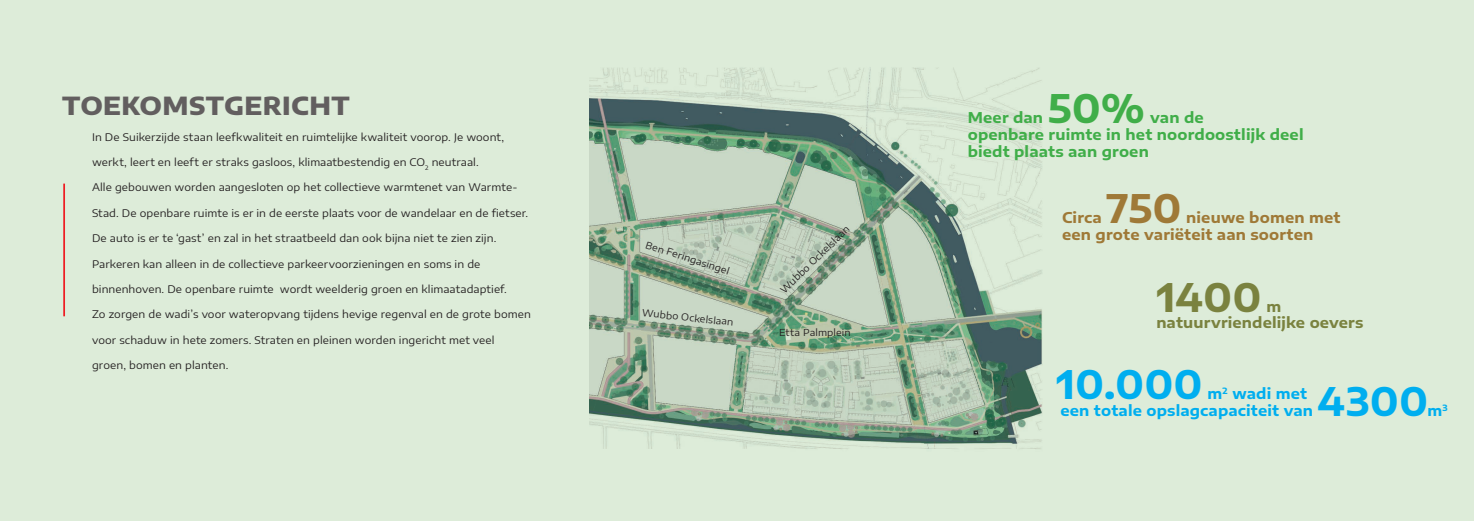
<style>
.page{position:relative;width:1474px;height:521px;background:#fff}
.page>*{position:absolute;margin:0;border:0;box-sizing:border-box;transform-origin:0 0}
.t1{font:700 38.59px "Encode Sans Expanded";color:#00aeef}
.t2{font:700 38.59px "Encode Sans Expanded";color:#7a823f}
.t3{font:700 38.59px "Encode Sans Expanded";color:#40ae49}
.t4{font:700 38.59px "Encode Sans Expanded";color:#9f7937}
.t5{font:800 24.5px "Encode Sans Expanded";letter-spacing:.01em;color:#625e5f}
.t6{font:700 14.61px "Encode Sans Expanded";letter-spacing:.01em;color:#40ae49}
.t7{font:700 14.61px "Encode Sans Expanded";letter-spacing:.01em;color:#9f7937}
.t8{font:700 14.61px "Encode Sans Expanded";letter-spacing:.01em;color:#00aeef}
.t9{font:700 14.61px "Encode Sans Expanded";letter-spacing:.01em;color:#7a823f}
.t10{font:10.5px "Encode Sans Expanded";letter-spacing:.01em;color:#231f20}
.t11{font:9.62px "Encode Sans Expanded";letter-spacing:.01em;color:#231f20}
</style>
<div class="page">
<div style="left:0;top:0;width:1473px;height:521px;background:#ddecd9"></div>
<img style="left:589px;top:67px;width:454px;height:382px">
<hr style="left:63px;top:184px;width:2px;height:132px;background:#ee1d23">
<p class="t5" style="left:62px;top:86px;width:289px">TOEKOMSTGERICHT</p>
<p class="t10" style="left:92px;top:129px;width:413px">In De Suikerzijde staan leefkwaliteit en ruimtelijke kwaliteit voorop. Je woont,</p>
<p class="t10" style="left:92px;top:155px;width:388px">werkt, leert en leeft er straks gasloos, klimaatbestendig en CO<sub>2</sub> neutraal.</p>
<p class="t10" style="left:92px;top:180px;width:427px">Alle gebouwen worden aangesloten op het collectieve warmtenet van Warmte-</p>
<p class="t10" style="left:92px;top:205px;width:437px">Stad. De openbare ruimte is er in de eerste plaats voor de wandelaar en de fietser.</p>
<p class="t10" style="left:92px;top:231px;width:406px">De auto is er te ‘gast’ en zal in het straatbeeld dan ook bijna niet te zien zijn.</p>
<p class="t10" style="left:92px;top:256px;width:390px">Parkeren kan alleen in de collectieve parkeervoorzieningen en soms in de</p>
<p class="t10" style="left:92px;top:282px;width:416px">binnenhoven. De openbare ruimte wordt weelderig groen en klimaatadaptief.</p>
<p class="t10" style="left:92px;top:307px;width:440px">Zo zorgen de wadi’s voor wateropvang tijdens hevige regenval en de grote bomen</p>
<p class="t10" style="left:92px;top:332px;width:404px">voor schaduw in hete zomers. Straten en pleinen worden ingericht met veel</p>
<p class="t10" style="left:92px;top:358px;width:138px">groen, bomen en planten.</p>
<p class="t11" style="left:648px;top:238px;width:89px;rotate:18deg">Ben Feringasingel</p>
<p class="t11" style="left:643px;top:306px;width:93px;rotate:6deg">Wubbo Ockelslaan</p>
<p class="t11" style="left:777px;top:286px;width:93px;rotate:-44deg">Wubbo Ockelslaan</p>
<p class="t11" style="left:779px;top:326px;width:73px">Etta Palmplein</p>
<p class="t3" style="left:1047px;top:80px;width:99px">50%</p>
<p class="t6" style="left:1150px;top:107px;width:55px">van de</p>
<p class="t6" style="left:967px;top:124px;width:337px">openbare ruimte in het noordoostlijk deel</p>
<p class="t6" style="left:967px;top:140px;width:183px">biedt plaats aan groen</p>
<p class="t6" style="left:967px;top:107px;width:77px">Meer dan</p>
<p class="t4" style="left:1106px;top:180px;width:77px">750</p>
<p class="t7" style="left:1186px;top:207px;width:156px">nieuwe bomen met</p>
<p class="t7" style="left:1062px;top:224px;width:253px">een grote variëteit aan soorten</p>
<p class="t2" style="left:1156px;top:268px;width:107px">1400</p>
<p class="t7" style="left:1062px;top:207px;width:41px">Circa</p>
<p class="t9" style="left:1266px;top:295px;width:16px">m</p>
<p class="t9" style="left:1156px;top:312px;width:209px">natuurvriendelijke oevers</p>
<p class="t1" style="left:1056px;top:356px;width:148px">10.000</p>
<p class="t1" style="left:1317px;top:372px;width:112px">4300</p>
<p class="t8" style="left:1207px;top:383px;width:101px">m<sup>2</sup> wadi met</p>
<p class="t8" style="left:1060px;top:399px;width:254px">een totale opslagcapaciteit van</p>
<p class="t8" style="left:1427px;top:399px;width:22px">m<sup>3</sup></p>
</div>
